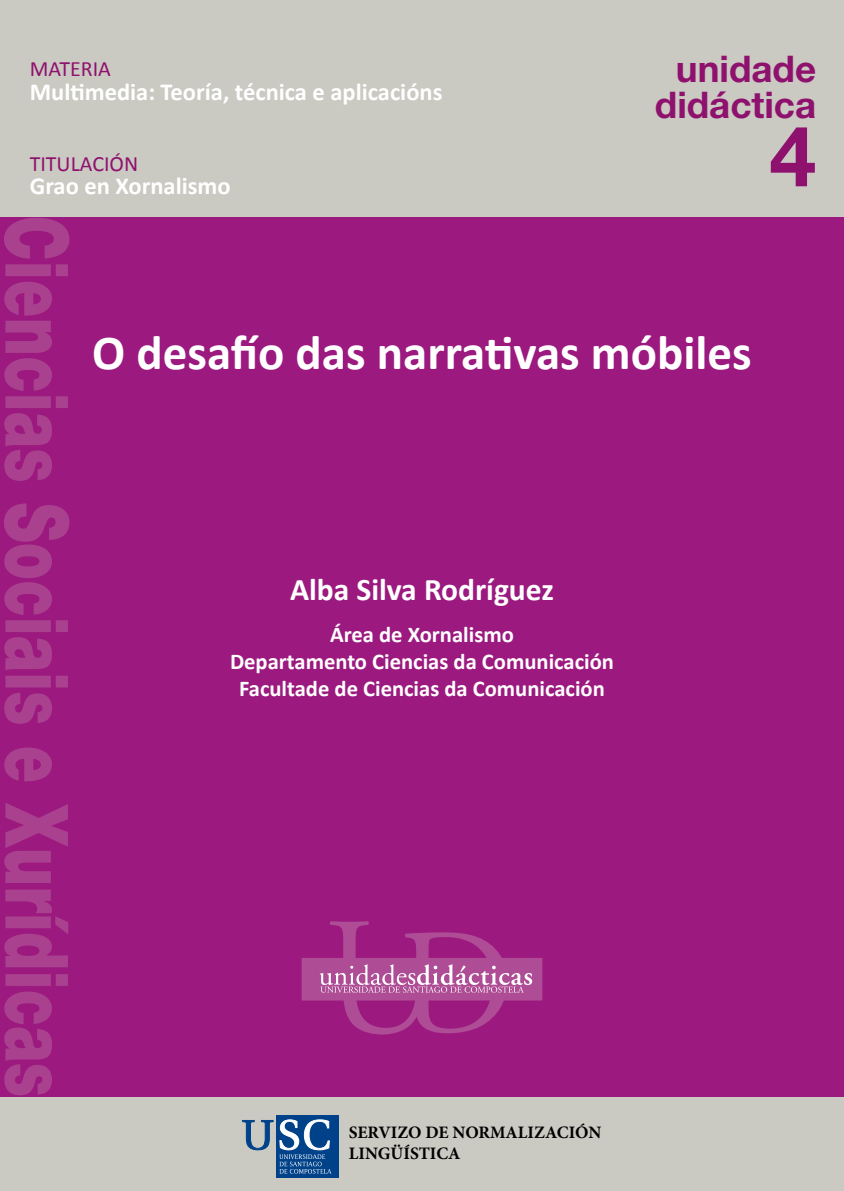
<style>
.page{position:relative;width:844px;height:1191px;background:#fff}
.page>*{position:absolute;margin:0;border:0;box-sizing:border-box;transform-origin:0 0}
.t1{font:900 87.5px "Helvetica Neue";letter-spacing:.005em;color:#a9418f;scale:.68 1}
.t2{font:700 84px "Helvetica Neue LT Std";color:#8f116e}
.TITULO{font:700 49px "Calibri";color:#fff}
.t3{font:700 36.75px "Helvetica Neue LT Std";color:#8f116e}
.AUTORES{font:700 31.5px "Calibri";color:#fff}
.t4{font:700 24.5px "Calibri";color:#fff}
.DPTO__FAC_etc{font:700 22.57px/27.1px "Calibri";color:#fff;text-align:center}
.t5{font:21.88px "Calibri";color:#8f116e}
.t6{font:700 17.5px/21px "Minion Pro";color:#000}
</style>
<div class="page">
<div style="left:0;top:0;width:843px;height:1191px;background:#cac9c2"></div>
<div style="left:0;top:217px;width:843px;height:880px;background:#9c1a7f"></div>
<div style="left:302px;top:958px;width:239px;height:42px;background:#ae4d95"></div>
<div style="left:302px;top:958px;width:240px;height:42px;border:1px solid #ae4d95"></div>
<svg style="left:320px;top:921px;width:212px;height:113px"></svg>
<div style="left:276px;top:1115px;width:63px;height:62px;background:#004289"></div>
<svg style="left:242px;top:1120px;width:31px;height:30px"></svg>
<svg style="left:279px;top:1119px;width:52px;height:54px"></svg>
<p class="t5" style="left:30px;top:55px;width:83px">MATERIA</p>
<p class="t4" style="left:30px;top:77px;width:414px">Multimedia: Teoría, técnica e aplicacións</p>
<p class="t5" style="left:30px;top:150px;width:110px">TITULACIÓN</p>
<p class="t4" style="left:30px;top:170px;width:202px">Grao en Xornalismo</p>
<p class="t3" style="left:675px;top:46px;width:142px">unidade</p>
<p class="t3" style="left:654px;top:82px;width:163px">didáctica</p>
<p class="t2" style="left:769px;top:104px;width:48px">4</p>
<p class="t1" style="left:89px;top:215px;width:1297px;rotate:90deg">Ciencias Sociais e Xurídicas</p>
<p class="TITULO" style="left:92px;top:322px;width:661px">O desafío das narrativas móbiles</p>
<p class="AUTORES" style="left:290px;top:569px;width:265px">Alba Silva Rodríguez</p>
<p class="DPTO__FAC_etc" style="left:230px;top:621px;width:385px">Área de Xornalismo<br>Departamento Ciencias da Comunicación<br>Facultade de Ciencias da Comunicación</p>
<p class="t6" style="left:349px;top:1123px;width:254px">SERVIZO DE NORMALIZACIÓN<br>LINGÜÍSTICA</p>
</div>
